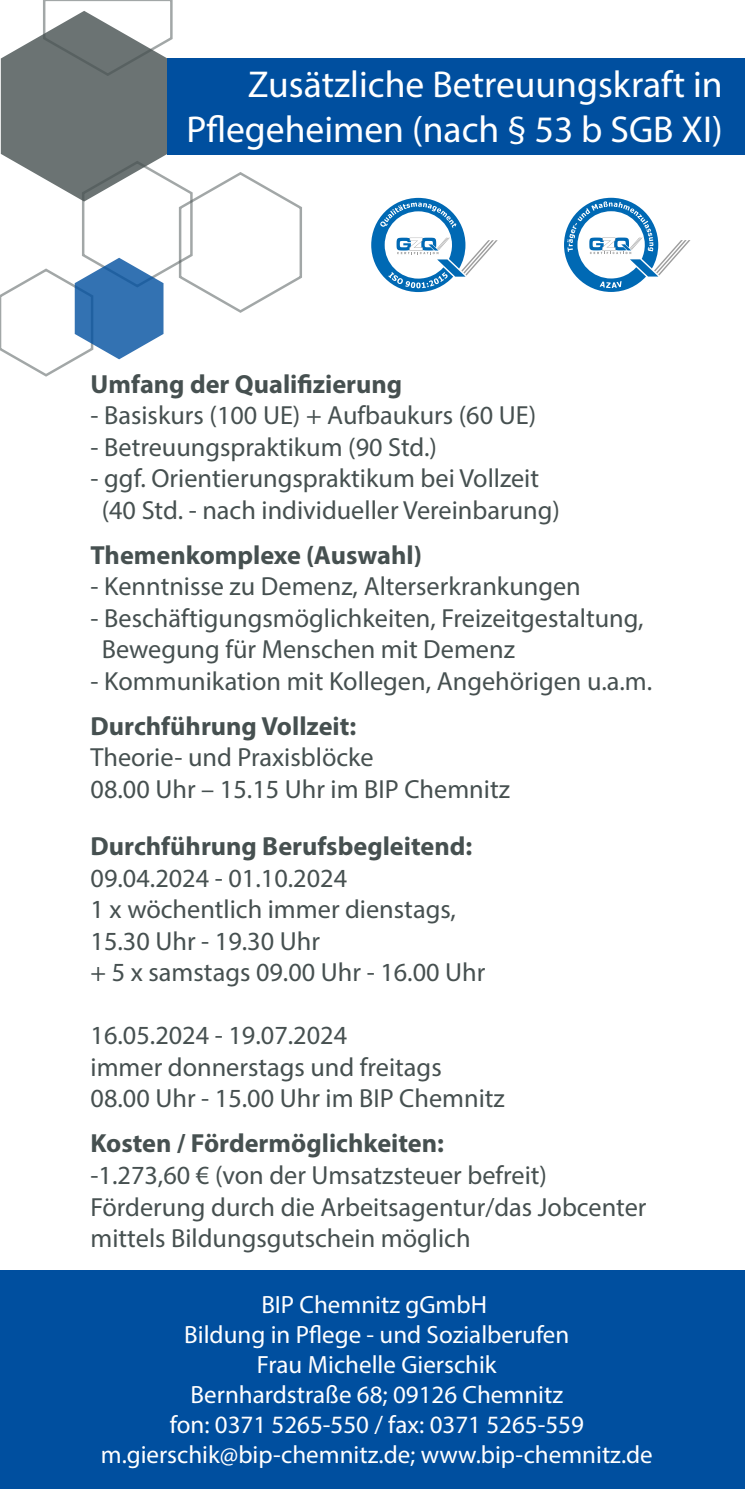
<style>
.page{position:relative;width:745px;height:1489px;background:#fff}
.page>*{position:absolute;margin:0;border:0;box-sizing:border-box;transform-origin:0 0}
.t1{font:37.5px/45px "Myriad Pro";color:#fff;text-align:right}
.t2{font:26.25px/31.5px "Myriad Pro";color:#465050}
.t3{font:700 26.25px "Myriad Pro";color:#465050}
.t4{font:25px/30px "Myriad Pro";color:#fff;text-align:center}
</style>
<div class="page">
<svg style="left:0;top:0;width:302px;height:376px"></svg>
<div style="left:0;top:1270px;width:744px;height:218px;background:#004f9f"></div>
<div style="left:167px;top:58px;width:577px;height:96px;background:#004f9f"></div>
<svg style="left:371px;top:198px;width:126px;height:94px"></svg>
<svg style="left:564px;top:198px;width:126px;height:94px"></svg>
<h1 class="t1" style="left:186px;top:65px;width:537px">Zusätzliche Betreuungskraft in<br>Pflegeheimen (nach § 53 b SGB XI)</h1>
<p class="t3" style="left:90px;top:373px;width:313px">Umfang der Qualifizierung</p>
<p class="t2" style="left:90px;top:401px;width:447px">- Basiskurs (100 UE) + Aufbaukurs (60 UE)</p>
<p class="t2" style="left:90px;top:433px;width:348px">- Betreuungspraktikum (90 Std.)</p>
<p class="t2" style="left:102px;top:464px;width:459px;text-indent:-11px">- ggf. Orientierungspraktikum bei Vollzeit (40 Std. - nach individueller Vereinbarung)</p>
<p class="t3" style="left:90px;top:544px;width:333px">Themenkomplexe (Auswahl)</p>
<p class="t2" style="left:90px;top:572px;width:491px">- Kenntnisse zu Demenz, Alterserkrankungen</p>
<p class="t2" style="left:102px;top:604px;width:543px;text-indent:-11px">- Beschäftigungsmöglichkeiten, Freizeitgestaltung,<br>Bewegung für Menschen mit Demenz</p>
<p class="t2" style="left:90px;top:667px;width:563px">- Kommunikation mit Kollegen, Angehörigen u.a.m.</p>
<p class="t3" style="left:90px;top:715px;width:267px">Durchführung Vollzeit:</p>
<p class="t2" style="left:90px;top:743px;width:420px">Theorie- und Praxisblöcke<br>08.00 Uhr – 15.15 Uhr im BIP Chemnitz</p>
<p class="t3" style="left:90px;top:836px;width:383px">Durchführung Berufsbegleitend:</p>
<p class="t2" style="left:90px;top:864px;width:396px">09.04.2024 - 01.10.2024<br>1 x wöchentlich immer dienstags,<br>15.30 Uhr - 19.30 Uhr<br>+ 5 x samstags 09.00 Uhr - 16.00 Uhr</p>
<p class="t2" style="left:90px;top:1021px;width:415px">16.05.2024 - 19.07.2024<br>immer donnerstags und freitags<br>08.00 Uhr - 15.00 Uhr im BIP Chemnitz</p>
<p class="t3" style="left:90px;top:1133px;width:355px">Kosten / Fördermöglichkeiten:</p>
<p class="t2" style="left:90px;top:1161px;width:557px">-1.273,60 € (von der Umsatzsteuer befreit)<br>Förderung durch die Arbeitsagentur/das Jobcenter mittels Bildungsgutschein möglich</p>
<p class="t4" style="left:101px;top:1290px;width:553px">BIP Chemnitz gGmbH<br>Bildung in Pflege - und Sozialberufen<br>Frau Michelle Gierschik<br>Bernhardstraße 68; 09126 Chemnitz<br>fon: 0371 5265-550 / fax: 0371 5265-559 m.gierschik@bip-chemnitz.de; www.bip-chemnitz.de</p>
</div>
